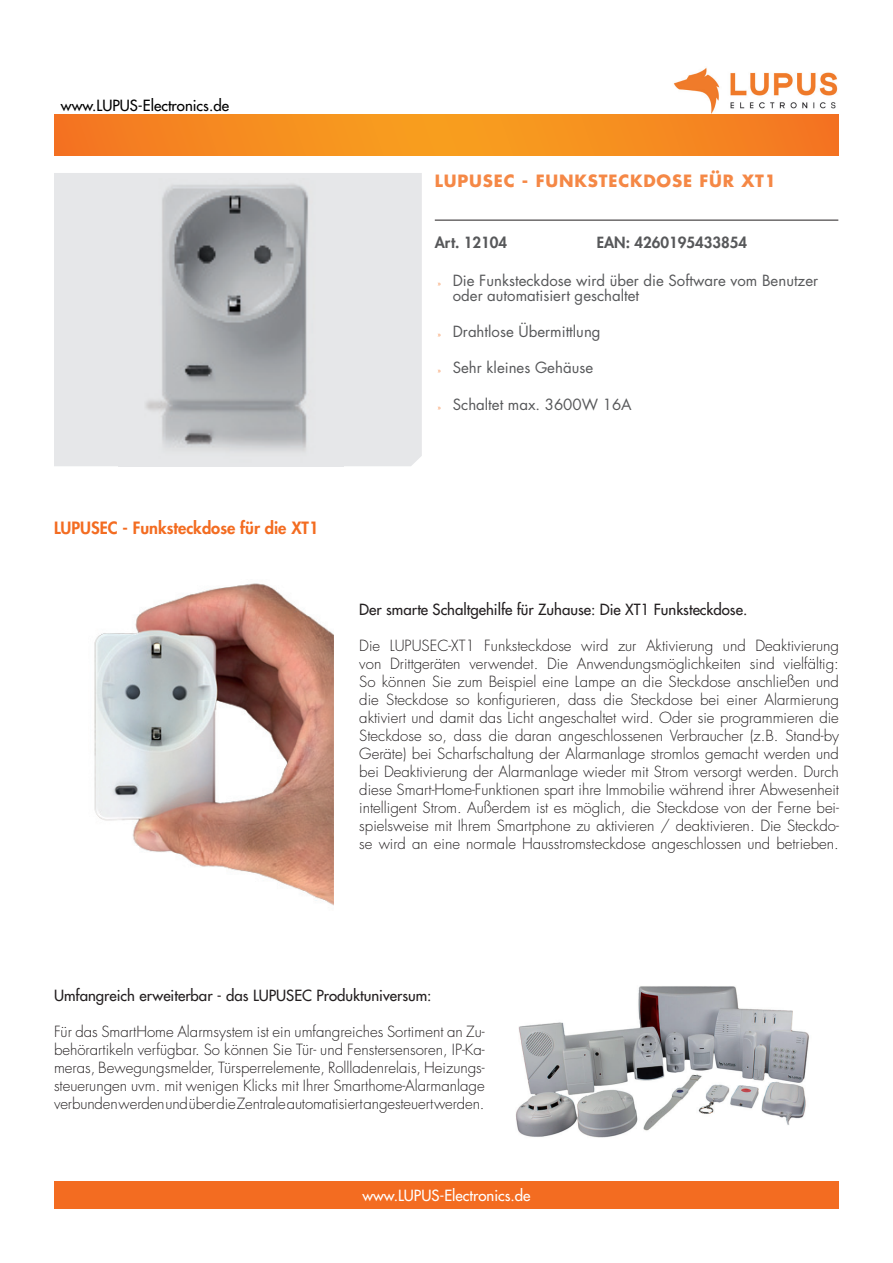
<style>
.page{position:relative;width:893px;height:1263px;background:#fff}
.page>*{position:absolute;margin:0;border:0;box-sizing:border-box;transform-origin:0 0}
.t1{font:800 16.5px "Futura Std";color:#f36c21}
.t2{font:700 16.5px "Futura Std";letter-spacing:.05em;color:#f58846}
.t3{font:300 15px/18px "Futura Std";color:#231f20;text-align:justify}
.t4{font:15px/15px "Futura Std";color:#57585a}
.t5{font:500 15px "Futura Std";color:#231f20}
.t6{font:800 15px "Futura Std";color:#57585a}
.t7{font:500 15px "Futura Std";color:#fff}
.t8{font:500 15px "Futura Std";color:#000}
.s1{font-family:"Myriad Pro";font-size:7.5px;color:#f58846}
</style>
<div class="page">
<img style="left:659px;top:67px;width:180px;height:48px">
<svg style="left:54px;top:115px;width:785px;height:41px"></svg>
<div style="left:54px;top:1181px;width:785px;height:28px;background:#f36c21"></div>
<div style="left:54px;top:173px;width:368px;height:293px;background:#e6e7e9"></div>
<img style="left:118px;top:178px;width:225px;height:289px">
<hr style="left:435px;top:220px;width:403px;height:1px;background:#231f20">
<img style="left:94px;top:583px;width:239px;height:322px">
<img style="left:515px;top:986px;width:294px;height:152px">
<p class="t8" style="left:61px;top:96px;width:170px">www.LUPUS-Electronics.de</p>
<p class="t2" style="left:435px;top:169px;width:343px">LUPUSEC - FUNKSTECKDOSE FÜR XT1</p>
<p class="t6" style="left:435px;top:233px;width:74px">Art. 12104</p>
<p class="t6" style="left:597px;top:233px;width:152px">EAN: 4260195433854</p>
<p class="t4" style="left:453px;top:273px;width:367px;text-indent:-15px"><span class="s1">»</span> Die Funksteckdose wird über die Software vom Benutzer oder automatisiert geschaltet</p>
<p class="t4" style="left:438px;top:324px;width:164px"><span class="s1">»</span> Drahtlose Übermittlung</p>
<p class="t4" style="left:438px;top:361px;width:157px"><span class="s1">»</span> Sehr kleines Gehäuse</p>
<p class="t4" style="left:438px;top:397px;width:195px"><span class="s1">»</span> Schaltet max. 3600W 16A</p>
<p class="t1" style="left:54px;top:518px;width:266px">LUPUSEC - Funksteckdose für die XT1</p>
<p class="t5" style="left:359px;top:600px;width:390px">Der smarte Schaltgehilfe für Zuhause: Die XT1 Funksteckdose.</p>
<p class="t3" style="left:359px;top:637px;width:481px">Die LUPUSEC-XT1 Funksteckdose wird zur Aktivierung und Deaktivierung von Drittgeräten verwendet. Die Anwendungsmöglichkeiten sind vielfältig:<br>So können Sie zum Beispiel eine Lampe an die Steckdose anschließen und die Steckdose so konfigurieren, dass die Steckdose bei einer Alarmierung aktiviert und damit das Licht angeschaltet wird. Oder sie programmieren die Steckdose so, dass die daran angeschlossenen Verbraucher (z.B. Stand-by Geräte) bei Scharfschaltung der Alarmanlage stromlos gemacht werden und bei Deaktivierung der Alarmanlage wieder mit Strom versorgt werden. Durch diese Smart-Home-Funktionen spart ihre Immobilie während ihrer Abwesenheit intelligent Strom. Außerdem ist es möglich, die Steckdose von der Ferne bei&shy;spielsweise mit Ihrem Smartphone zu aktivieren / deaktivieren. Die Steckdo&shy;se wird an eine normale Hausstromsteckdose angeschlossen und betrieben.</p>
<p class="t5" style="left:54px;top:986px;width:379px">Umfangreich erweiterbar - das LUPUSEC Produktuniversum:</p>
<p class="t3" style="left:54px;top:1023px;width:432px">Für das SmartHome Alarmsystem ist ein umfangreiches Sortiment an Zu&shy;behörartikeln verfügbar. So können Sie Tür- und Fenstersensoren, IP-Ka&shy;meras, Bewegungsmelder, Türsperrelemente, Rollladenrelais, Heizungs&shy;steuerungen uvm. mit wenigen Klicks mit Ihrer Smarthome-Alarmanlage verbunden werden und über die Zentrale automatisiert angesteuert werden.</p>
<p class="t7" style="left:362px;top:1186px;width:170px">www.LUPUS-Electronics.de</p>
</div>
